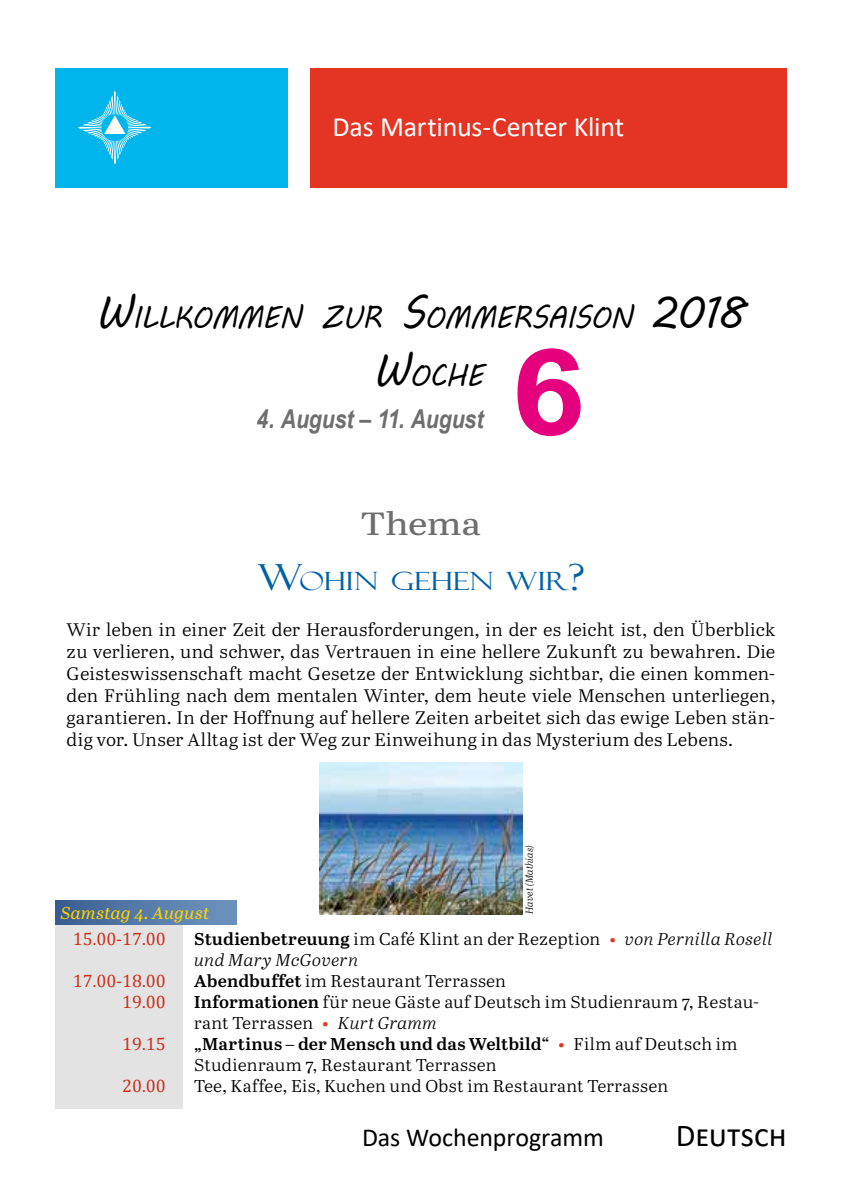
<style>
.page{position:relative;width:842px;height:1191px;background:#fff}
.page>*{position:absolute;margin:0;border:0;box-sizing:border-box;transform-origin:0 0}
.t1{font:700 120px "Arial";color:#e5007d;scale:1.1 1}
.t2{font:32px "Calibri";color:#000}
.t3{font:32px "Abril Text";letter-spacing:-.005em;color:#6e6e6e;scale:1.2 1}
.t4{font:30.8px/58.2px "MV Boli";letter-spacing:-.005em;color:#000;text-align:center;scale:.9 1}
.t5{font:28px "Calibri";letter-spacing:-.01em;color:#fff}
.t6{font:italic 700 26px "Arial Narrow";letter-spacing:-.005em;color:#6e6e6e}
.t7{font:26px "Calibri";letter-spacing:-.01em;color:#000}
.t8{font:25.2px "Felix Titling";color:#0061a7;scale:1.2 1}
.t9{font:18px/22px "Abril Text Lt";letter-spacing:.015em;color:#000;text-align:justify;scale:1.05 1}
.t10{font:18px/21px "Cambria Math";color:#cb301d;text-align:right}
.t11{font:17.2px/21px "Abril Text Lt";letter-spacing:.015em;color:#000;scale:1.05 1}
.t12{font:600 17.2px "Abril Text";letter-spacing:.005em;color:#000;scale:1.05 1}
.t13{font:italic 17.2px "Abril Text";letter-spacing:.01em;color:#ffd400;scale:1.05 1}
.t14{font:italic 10px "Abril Text Lt";letter-spacing:-.005em;color:#000}
.s1{font-size:44px}
.s2{font-size:36px}
.s3{font-family:"Abril Text";font-weight:600}
.s4{font-family:"Abril Text";font-weight:600;color:#e63322}
.s5{font-style:italic}
.s6{color:#e63322}
.s7{font-family:"Abril Text Lt";font-weight:400}
</style>
<div class="page">
<div style="left:55px;top:925px;width:128px;height:183px;background:#e3e3e3"></div>
<img style="left:320px;top:762px;width:202px;height:152px">
<div style="left:310px;top:68px;width:477px;height:119px;background:#e43424"></div>
<div style="left:55px;top:68px;width:233px;height:119px;background:#00b4ec"></div>
<svg style="left:78px;top:91px;width:73px;height:73px"></svg>
<div style="left:55px;top:901px;width:182px;height:24px;background:linear-gradient(to right,#3a5e92,#6f96bf)"></div>
<h3 class="t5" style="left:333px;top:108px;width:293px">Das Martinus-Center Klint</h3>
<h3 class="t4" style="left:96px;top:287px;width:723px"><span class="s1">W</span>illkommen zur <span class="s1">S</span>ommersaison <span class="s1">2018<br>W</span>oche</h3>
<h1 class="t1" style="left:512px;top:308px;width:68px">6</h1>
<h3 class="t6" style="left:257px;top:399px;width:228px">4. August – 11. August</h3>
<h2 class="t3" style="left:361px;top:500px;width:102px">Thema</h2>
<h3 class="t8" style="left:258px;top:567px;width:273px"><span class="s2">W</span>OHIN GEHEN WIR<span class="s2">?</span></h3>
<p class="t9" style="left:67px;top:618px;width:676px">Wir leben in einer Zeit der Herausforderungen, in der es leicht ist, den Überblick zu verlieren, und schwer, das Vertrauen in eine hellere Zukunft zu bewahren. Die Geisteswissenschaft macht Gesetze der Entwicklung sichtbar, die einen kommen&shy;den Frühling nach dem mentalen Winter, dem heute viele Menschen unterliegen, garantieren. In der Hoffnung auf hellere Zeiten arbeitet sich das ewige Leben stän&shy;dig vor. Unser Alltag ist der Weg zur Einweihung in das Mysterium des Lebens.</p>
<p class="t13" style="left:61px;top:900px;width:143px">Samstag 4. August</p>
<p class="t14" style="left:522px;top:914px;width:71px;rotate:-90deg">Havet (Mathias)</p>
<p class="t10" style="left:73px;top:928px;width:95px">15.00-17.00</p>
<p class="t10" style="left:73px;top:970px;width:95px">17.00-18.00<br>19.00</p>
<p class="t10" style="left:122px;top:1033px;width:45px">19.15</p>
<p class="t10" style="left:122px;top:1075px;width:45px">20.00</p>
<p class="t11" style="left:194px;top:927px;width:552px"><span class="s3">Studienbetreuung</span> im Café Klint an der Rezeption <span class="s4">•</span> <span class="s5">von Pernilla Rosell und Mary McGovern<br></span><span class="s3">Abendbuffet</span> im Restaurant Terrassen<br><span class="s3">Informationen</span> für neue Gäste auf Deutsch im Studienraum 7, Restau&shy;rant Terrassen <span class="s4">•</span> <span class="s5">Kurt Gramm</span></p>
<p class="t12" style="left:194px;top:1031px;width:519px">„Martinus – der Mensch und das Weltbild“ <span class="s6">•</span> <span class="s7">Film auf Deutsch im</span></p>
<p class="t11" style="left:194px;top:1053px;width:453px">Studienraum 7, Restaurant Terrassen<br>Tee, Kaffee, Eis, Kuchen und Obst im Restaurant Terrassen</p>
<h3 class="t7" style="left:362px;top:1119px;width:243px">Das Wochenprogramm</h3>
<h2 class="t2" style="left:676px;top:1113px;width:112px">Deutsch</h2>
</div>
